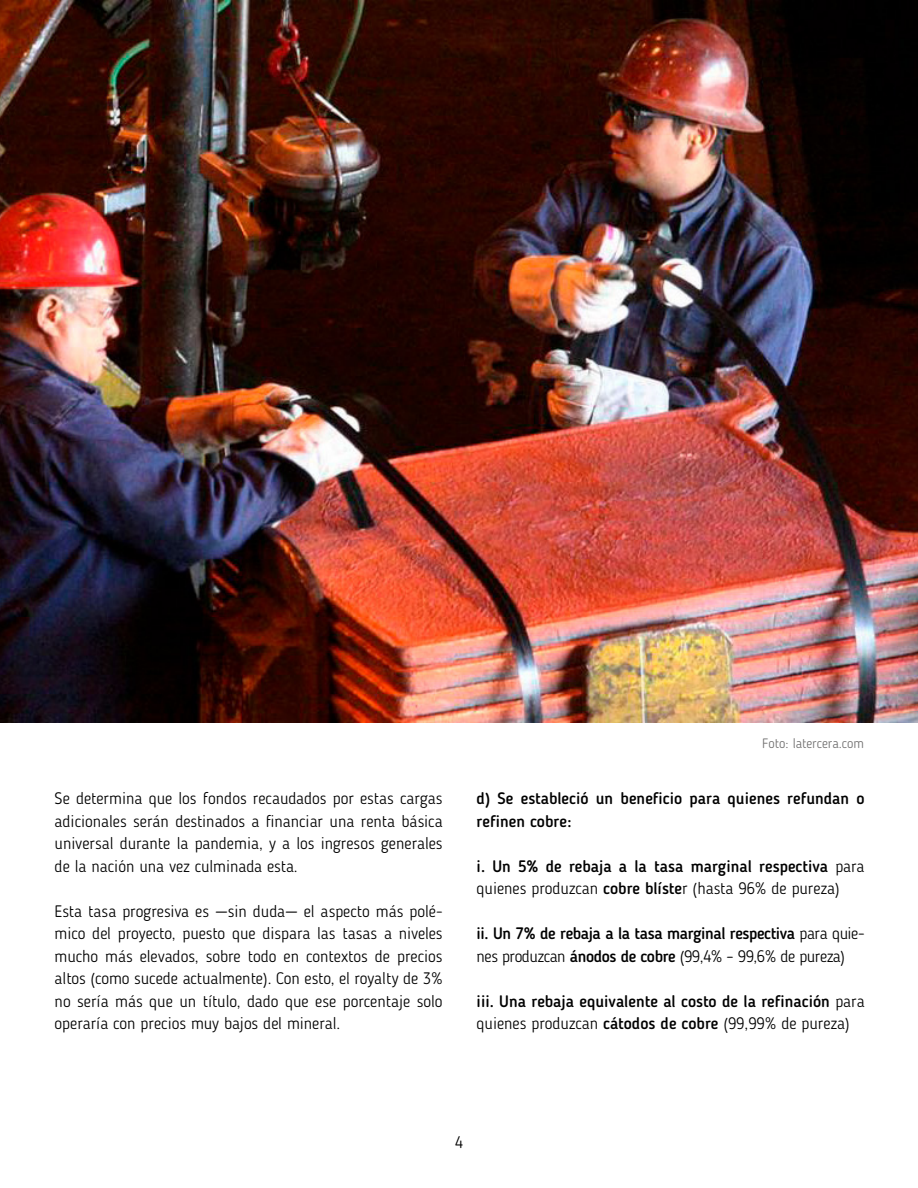
<style>
.page{position:relative;width:918px;height:1188px;background:#fff}
.page>*{position:absolute;margin:0;border:0;box-sizing:border-box;transform-origin:0 0}
.t1{font:300 16.5px/22.5px "Blogger Sans";color:#000;text-align:justify}
.t2{font:500 16.5px/22.5px "Blogger Sans";color:#000}
.t3{font:500 16.5px/22.5px "Blogger Sans";letter-spacing:-.025em;color:#000}
.t4{font:300 13.5px "Blogger Sans";color:#706f6f}
.s1{font-family:"Aleo";font-weight:400;font-style:italic}
.s2{font-weight:300}
</style>
<div class="page">
<img style="left:0;top:0;width:918px;height:723px">
<p class="t1" style="left:55px;top:787px;width:390px">Se determina que los fondos recaudados por estas cargas adicionales serán destinados a financiar una renta básica universal durante la pandemia, y a los ingresos generales de la nación una vez culminada esta.</p>
<p class="t1" style="left:55px;top:900px;width:390px">Esta tasa progresiva es <span class="s1">—</span>sin duda<span class="s1">—</span> el aspecto más polé&shy;mico del proyecto, puesto que dispara las tasas a niveles mucho más elevados, sobre todo en contextos de precios altos (como sucede actualmente). Con esto, el royalty de 3% no sería más que un título, dado que ese porcentaje solo operaría con precios muy bajos del mineral.</p>
<p class="t4" style="left:762px;top:735px;width:103px">Foto: latercera.com</p>
<p class="t2" style="left:477px;top:787px;width:390px">d) Se estableció un beneficio para quienes refundan o refinen cobre:</p>
<p class="t2" style="left:477px;top:855px;width:389px">i. Un 5% de rebaja a la tasa marginal respectiva <span class="s2">para quienes produzcan</span> cobre blíste<span class="s2">r (hasta 96% de pureza)</span></p>
<p class="t3" style="left:477px;top:922px;width:389px">ii. Un 7% de rebaja a la tasa marginal respectiva <span class="s2">para quie&shy;nes produzcan</span> ánodos de cobre <span class="s2">(99,4% – 99,6% de pureza)</span></p>
<p class="t2" style="left:477px;top:990px;width:389px">iii. Una rebaja equivalente al costo de la refinación <span class="s2">para quienes produzcan</span> cátodos de cobre <span class="s2">(99,99% de pureza)</span></p>
<p class="t1" style="left:455px;top:1131px;width:10px">4</p>
</div>
